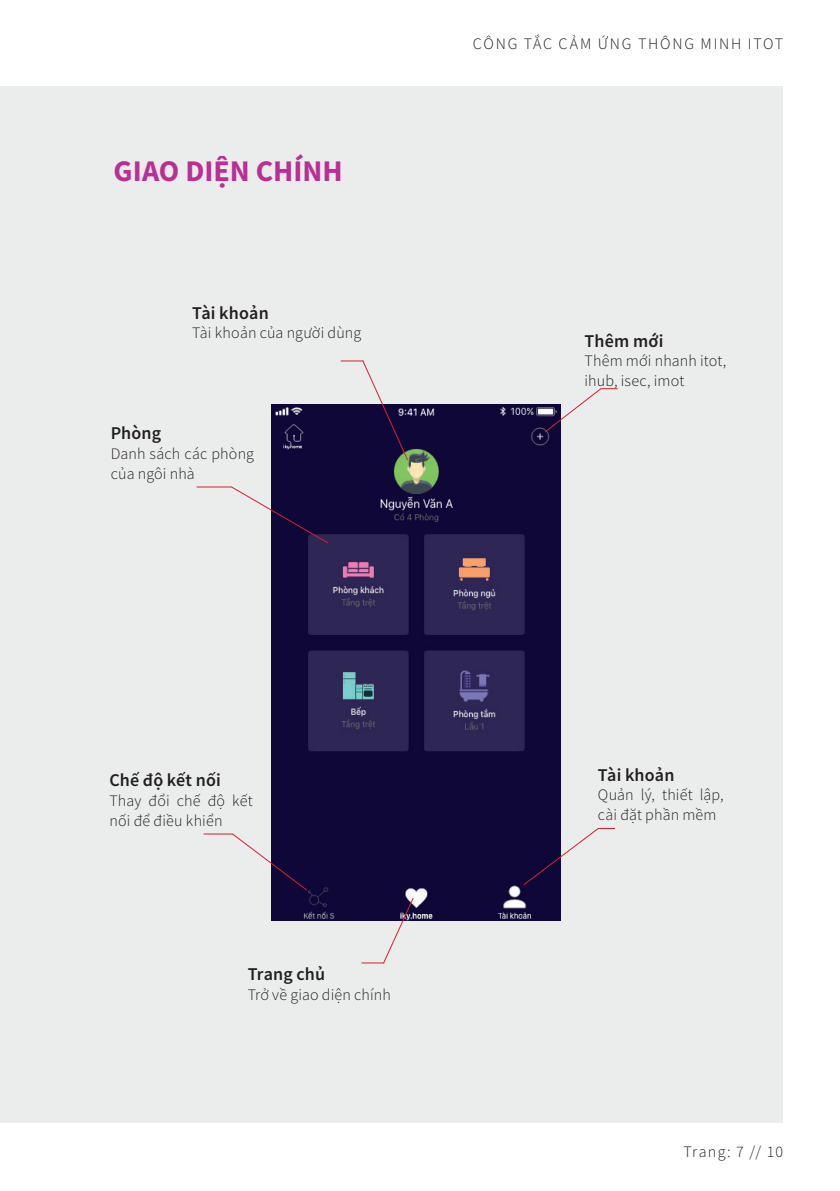
<style>
.page{position:relative;width:840px;height:1191px;background:#fff}
.page>*{position:absolute;margin:0;border:0;box-sizing:border-box;transform-origin:0 0}
.t1{font:700 30px "Source Sans Pro";color:#ba2f93}
.t2{font:600 18px "Source Sans Pro";letter-spacing:.01em;color:#231f20}
.t3{font:300 16px/20px "Source Sans Pro";letter-spacing:.01em;color:#231f20}
.t4{font:300 16px "Source Sans Pro";letter-spacing:.11em;color:#231f20}
</style>
<div class="page">
<div style="left:0;top:17px;width:839px;height:1106px;background:#ebecec"></div>
<div style="left:782px;top:0;width:57px;height:1191px;background:#fff"></div>
<div style="left:0;top:0;width:839px;height:85px;background:#fff"></div>
<img style="left:271px;top:404px;width:289px;height:516px">
<svg style="left:543px;top:388px;width:74px;height:45px"></svg>
<svg style="left:340px;top:360px;width:68px;height:101px"></svg>
<svg style="left:231px;top:832px;width:77px;height:59px"></svg>
<hr style="left:203px;top:833px;width:30px;height:1px;background:#d1232a">
<svg style="left:230px;top:485px;width:99px;height:59px"></svg>
<hr style="left:196px;top:486px;width:35px;height:1px;background:#d1232a">
<svg style="left:361px;top:896px;width:53px;height:68px"></svg>
<svg style="left:522px;top:827px;width:92px;height:59px"></svg>
<h1 class="t1" style="left:113px;top:151px;width:230px">GIAO DIỆN CHÍNH</h1>
<p class="t2" style="left:192px;top:301px;width:78px">Tài khoản</p>
<p class="t3" style="left:192px;top:323px;width:170px">Tài khoản của người dùng</p>
<p class="t2" style="left:111px;top:421px;width:52px">Phòng</p>
<p class="t3" style="left:111px;top:443px;width:145px">Danh sách các phòng của ngôi nhà</p>
<p class="t4" style="left:472px;top:33px;width:311px">CÔNG TẮC CẢM ỨNG THÔNG MINH ITOT</p>
<p class="t2" style="left:584px;top:329px;width:80px">Thêm mới</p>
<p class="t3" style="left:584px;top:351px;width:143px">Thêm mới nhanh itot, ihub, isec, imot</p>
<p class="t2" style="left:109px;top:768px;width:113px">Chế độ kết nối</p>
<p class="t3" style="left:109px;top:790px;width:145px">Thay đổi chế độ kết nối để điều khiển</p>
<p class="t2" style="left:248px;top:962px;width:79px">Trang chủ</p>
<p class="t3" style="left:248px;top:984px;width:144px">Trở về giao diện chính</p>
<p class="t2" style="left:597px;top:763px;width:78px">Tài khoản</p>
<p class="t3" style="left:597px;top:785px;width:127px">Quản lý, thiết lập, cài đặt phần mềm</p>
<p class="t3" style="left:683px;top:1141px;width:101px">Trang: 7 // 10</p>
</div>
